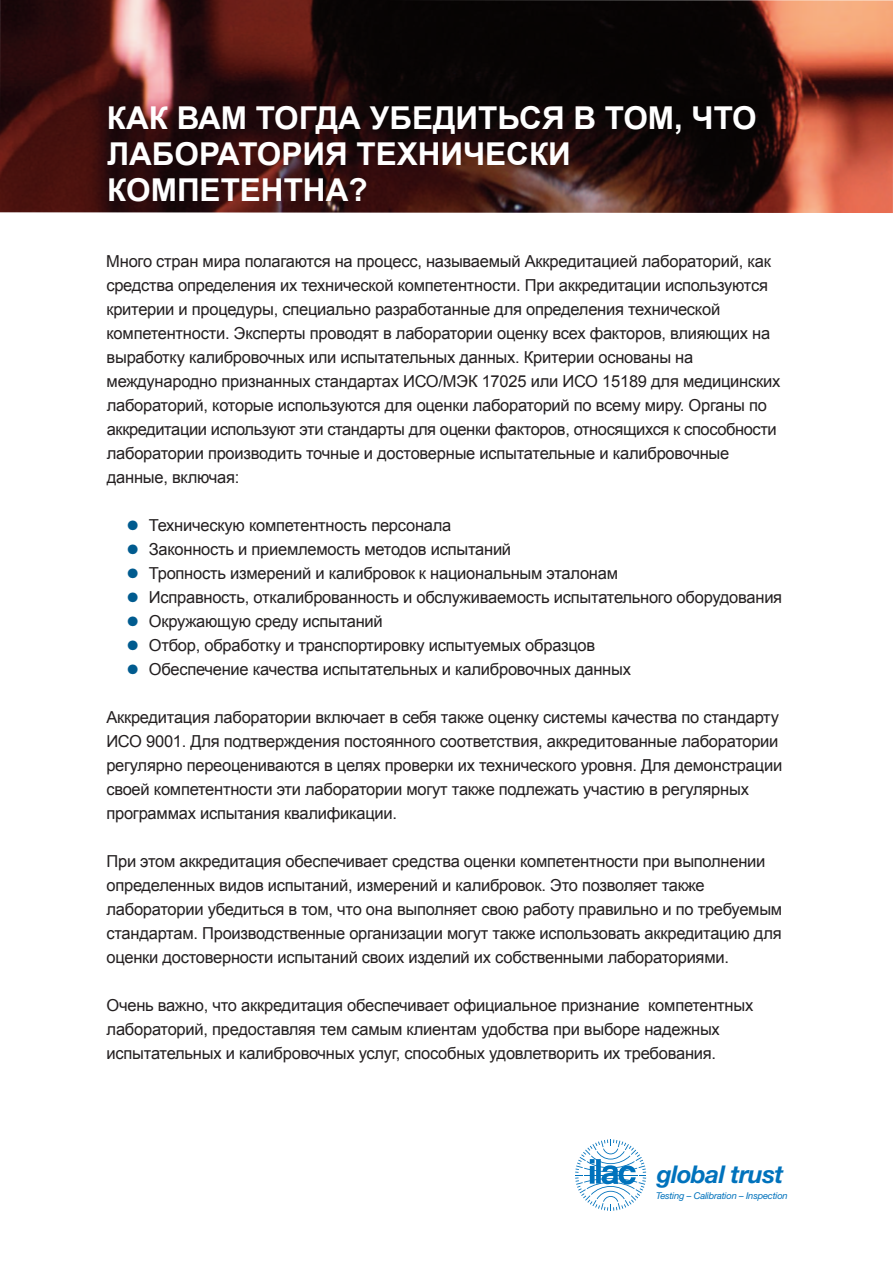
<style>
.page{position:relative;width:893px;height:1263px;background:#fff}
.page>*{position:absolute;margin:0;border:0;box-sizing:border-box;transform-origin:0 0}
.t1{font:700 31.5px/36px "Arial";color:#fff}
.t2{font:italic 700 24.45px "Helvetica Neue";letter-spacing:-.025em;color:#0072bc}
.t3{font:16.5px/24px "Arial";letter-spacing:-.015em;color:#231f20}
.t4{font:italic 9.3px "Helvetica Neue";letter-spacing:-.02em;color:#0072bc}
.s1{color:#005b8f}
</style>
<div class="page">
<img style="left:0;top:0;width:893px;height:213px">
<svg style="left:575px;top:1139px;width:71px;height:72px"></svg>
<h1 class="t1" style="left:107px;top:100px;width:651px">КАК ВАМ ТОГДА УБЕДИТЬСЯ В ТОМ, ЧТО<br>ЛАБОРАТОРИЯ ТЕХНИЧЕСКИ<br>КОМПЕТЕНТНА?</h1>
<p class="t3" style="left:106px;top:249px;width:675px">Много стран мира полагаются на процесс, называемый Аккредитацией лабораторий, как средства определения их технической компетентности. При аккредитации используются критерии и процедуры, специально разработанные для определения технической компетентности. Эксперты проводят в лаборатории оценку всех факторов, влияющих на выработку калибровочных или испытательных данных. Критерии основаны на международно признанных стандартах ИСО/МЭК 17025 или ИСО 15189 для медицинских лабораторий, которые используются для оценки лабораторий по всему миру. Органы по аккредитации используют эти стандарты для оценки факторов, относящихся к способности лаборатории производить точные и достоверные испытательные и калибровочные данные, включая:</p>
<p class="t3" style="left:128px;top:513px;width:325px"><span class="s1">●</span> Техническую компетентность персонала</p>
<p class="t3" style="left:128px;top:537px;width:385px"><span class="s1">●</span> Законность и приемлемость методов испытаний</p>
<p class="t3" style="left:128px;top:561px;width:492px"><span class="s1">●</span> Тропность измерений и калибровок к национальным эталонам</p>
<p class="t3" style="left:128px;top:585px;width:656px"><span class="s1">●</span> Исправность, откалиброванность и обслуживаемость испытательного оборудования</p>
<p class="t3" style="left:128px;top:609px;width:257px"><span class="s1">●</span> Окружающую среду испытаний</p>
<p class="t3" style="left:128px;top:633px;width:469px"><span class="s1">●</span> Отбор, обработку и транспортировку испытуемых образцов</p>
<p class="t3" style="left:128px;top:657px;width:505px"><span class="s1">●</span> Обеспечение качества испытательных и калибровочных данных</p>
<p class="t3" style="left:106px;top:705px;width:677px">Аккредитация лаборатории включает в себя также оценку системы качества по стандарту ИСО 9001. Для подтверждения постоянного соответствия, аккредитованные лаборатории регулярно переоцениваются в целях проверки их технического уровня. Для демонстрации своей компетентности эти лаборатории могут также подлежать участию в регулярных программах испытания квалификации.</p>
<p class="t3" style="left:106px;top:849px;width:677px">При этом аккредитация обеспечивает средства оценки компетентности при выполнении определенных видов испытаний, измерений и калибровок. Это позволяет также лаборатории убедиться в том, что она выполняет свою работу правильно и по требуемым стандартам. Производственные организации могут также использовать аккредитацию для оценки достоверности испытаний своих изделий их собственными лабораториями.</p>
<p class="t3" style="left:107px;top:993px;width:648px">Очень важно, что аккредитация обеспечивает официальное признание компетентных лабораторий, предоставляя тем самым клиентам удобства при выборе надежных испытательных и калибровочных услуг, способных удовлетворить их требования.</p>
<h2 class="t2" style="left:657px;top:1166px;width:128px">global trust</h2>
<p class="t4" style="left:656px;top:1193px;width:133px">Testing – Calibration – Inspection</p>
</div>
